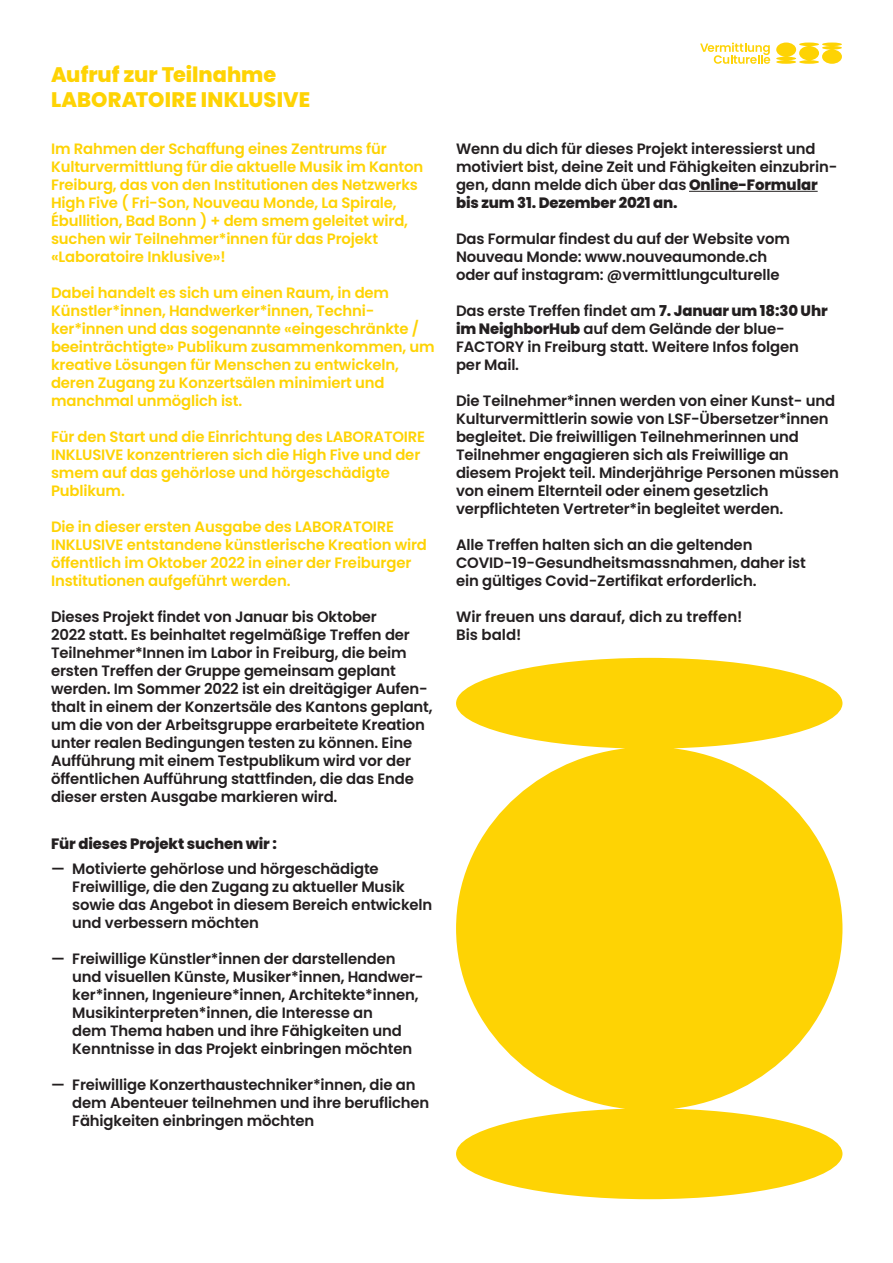
<style>
.page{position:relative;width:893px;height:1263px;background:#fff}
.page>*{position:absolute;margin:0;border:0;box-sizing:border-box;transform-origin:0 0}
.t1{font:800 21px/25.2px "Poppins";color:#fed304}
.t2{font:600 15px/18px "Poppins";letter-spacing:-.01em;color:#231f20}
.t3{font:600 15px/18px "Poppins";letter-spacing:-.01em;color:#fed304}
.t4{font:800 15px "Poppins";letter-spacing:-.01em;color:#231f20}
.s1{font-weight:800}
</style>
<div class="page">
<hr style="left:689px;top:191px;width:129px;height:1px;background:#231f20">
<svg style="left:700px;top:43px;width:70px;height:21px"></svg>
<svg style="left:776px;top:43px;width:66px;height:21px"></svg>
<svg style="left:456px;top:658px;width:386px;height:541px;fill:#fed304"></svg>
<h1 class="t1" style="left:51px;top:62px;width:261px">Aufruf zur Teilnahme<br>LABORATOIRE INKLUSIVE</h1>
<p class="t3" style="left:51px;top:140px;width:374px">Im Rahmen der Schaffung eines Zentrums für Kulturvermittlung für die aktuelle Musik im Kanton Freiburg, das von den Institutionen des Netzwerks High Five ( Fri-Son, Nouveau Monde, La Spirale, Ébullition, Bad Bonn ) + dem smem geleitet wird, suchen wir Teilnehmer*innen für das Projekt «Laboratoire Inklusive»!</p>
<p class="t3" style="left:51px;top:284px;width:385px">Dabei handelt es sich um einen Raum, in dem Künstler*innen, Handwerker*innen, Techni&shy;ker*innen und das sogenannte «eingeschränkte / beeinträchtigte» Publikum zusammenkommen, um kreative Lösungen für Menschen zu entwickeln, deren Zugang zu Konzertsälen minimiert und manchmal unmöglich ist.</p>
<p class="t3" style="left:51px;top:428px;width:376px">Für den Start und die Einrichtung des LABORATOIRE INKLUSIVE konzentrieren sich die High Five und der smem auf das gehörlose und hörgeschädigte Publikum.</p>
<p class="t3" style="left:51px;top:518px;width:377px">Die in dieser ersten Ausgabe des LABORATOIRE INKLUSIVE entstandene künstlerische Kreation wird öffentlich im Oktober 2022 in einer der Freiburger Institutionen aufgeführt werden.</p>
<p class="t2" style="left:51px;top:608px;width:383px">Dieses Projekt findet von Januar bis Oktober<br>2022 statt. Es beinhaltet regelmäßige Treffen der Teilnehmer*Innen im Labor in Freiburg, die beim ersten Treffen der Gruppe gemeinsam geplant werden. Im Sommer 2022 ist ein dreitägiger Aufen&shy;thalt in einem der Konzertsäle des Kantons geplant, um die von der Arbeitsgruppe erarbeitete Kreation unter realen Bedingungen testen zu können. Eine Aufführung mit einem Testpublikum wird vor der öffentlichen Aufführung stattfinden, die das Ende dieser ersten Ausgabe markieren wird.</p>
<p class="t4" style="left:51px;top:834px;width:227px">Für dieses Projekt suchen wir :</p>
<p class="t2" style="left:72px;top:860px;width:362px;text-indent:-21px">— Motivierte gehörlose und hörgeschädigte Freiwillige, die den Zugang zu aktueller Musik sowie das Angebot in diesem Bereich entwickeln und verbessern möchten</p>
<p class="t2" style="left:72px;top:950px;width:353px;text-indent:-21px">— Freiwillige Künstler*innen der darstellenden und visuellen Künste, Musiker*innen, Handwer&shy;ker*innen, Ingenieure*innen, Architekte*innen, Musikinterpreten*innen, die Interesse an<br>dem Thema haben und ihre Fähigkeiten und Kenntnisse in das Projekt einbringen möchten</p>
<p class="t2" style="left:72px;top:1076px;width:358px;text-indent:-21px">— Freiwillige Konzerthaustechniker*innen, die an dem Abenteuer teilnehmen und ihre beruflichen<br>Fähigkeiten einbringen möchten</p>
<p class="t2" style="left:456px;top:140px;width:383px">Wenn du dich für dieses Projekt interessierst und motiviert bist, deine Zeit und Fähigkeiten einzubrin&shy;gen, dann melde dich über das <span class="s1">Online-Formular bis zum 31. Dezember 2021 an.</span></p>
<p class="t2" style="left:456px;top:230px;width:336px">Das Formular findest du auf der Website vom<br>Nouveau Monde: www.nouveaumonde.ch oder auf instagram: @vermittlungculturelle</p>
<p class="t2" style="left:456px;top:302px;width:373px">Das erste Treffen findet am <span class="s1">7. Januar um 18:30 Uhr im NeighborHub</span> auf dem Gelände der blue-FACTORY in Freiburg statt. Weitere Infos folgen<br>per Mail.</p>
<p class="t2" style="left:456px;top:392px;width:384px">Die Teilnehmer*innen werden von einer Kunst- und Kulturvermittlerin sowie von LSF-Übersetzer*innen begleitet. Die freiwilligen Teilnehmerinnen und Teilnehmer engagieren sich als Freiwillige an diesem Projekt teil. Minderjährige Personen müssen von einem Elternteil oder einem gesetzlich verpflichteten Vertreter*in begleitet werden.</p>
<p class="t2" style="left:456px;top:536px;width:351px">Alle Treffen halten sich an die geltenden<br>COVID-19-Gesundheitsmassnahmen, daher ist ein gültiges Covid-Zertifikat erforderlich.</p>
<p class="t2" style="left:456px;top:608px;width:288px">Wir freuen uns darauf, dich zu treffen!<br>Bis bald!</p>
</div>
